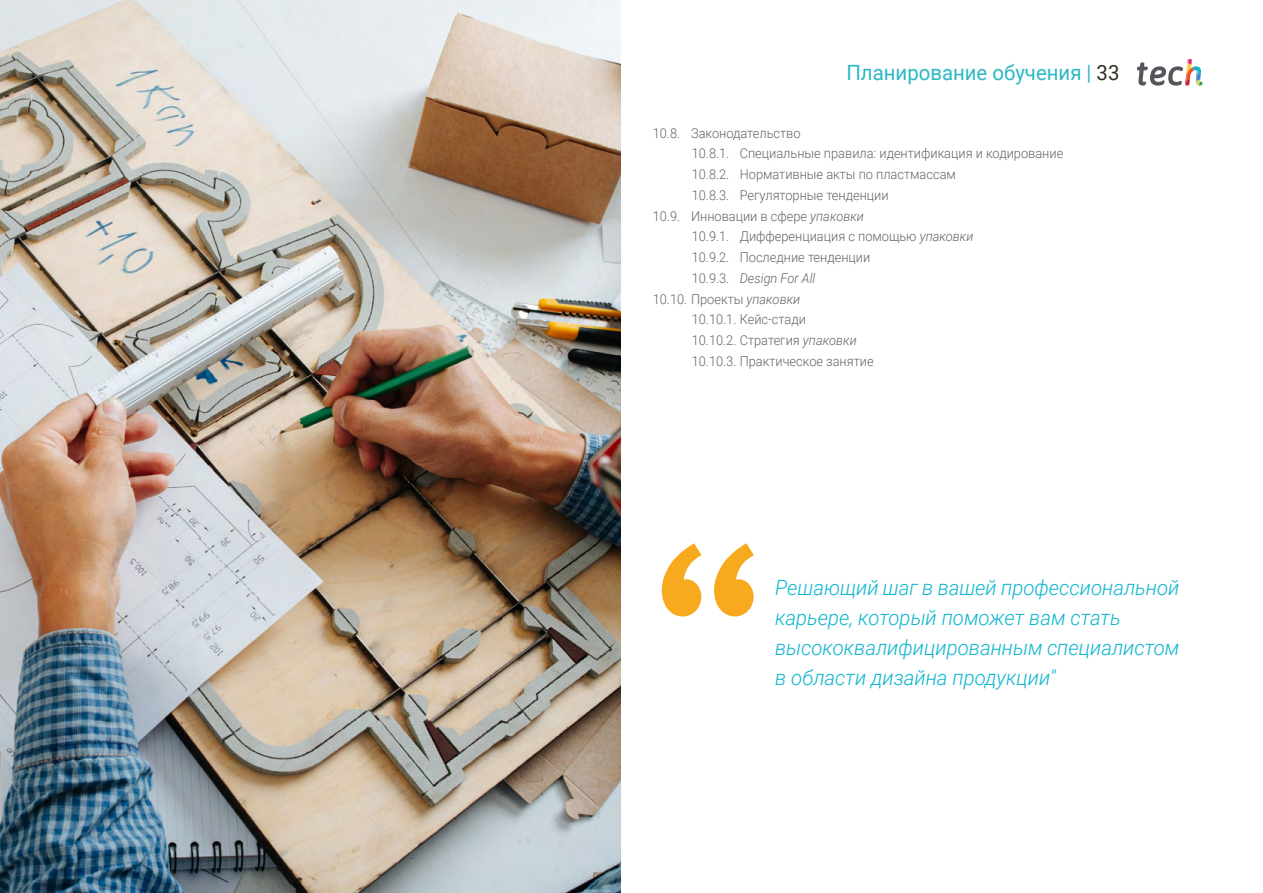
<style>
.page{position:relative;width:1263px;height:893px;background:#fff}
.page>*{position:absolute;margin:0;border:0;box-sizing:border-box;transform-origin:0 0}
.t1{font:italic 300 21px/30px "Roboto";color:#0fb6cf}
.t2{font:21px "Roboto";color:#2db8c5}
.t3{font:300 13.5px "Roboto";color:#61646a;scale:.95 1}
.t4{font:italic 300 13.5px "Roboto";color:#61646a;scale:.95 1}
.s1{color:#312e20}
.s2{font-style:italic}
.s3{font-style:normal}
</style>
<div class="page">
<svg style="left:1137px;top:59px;width:65px;height:27px"></svg>
<img style="left:0;top:0;width:621px;height:893px">
<svg style="left:662px;top:543px;width:92px;height:73px"></svg>
<h1 class="t2" style="left:846px;top:57px;width:274px">Планирование обучения | <span class="s1">33</span></h1>
<p class="t3" style="left:653px;top:123px;width:157px">10.8. Законодательство</p>
<p class="t3" style="left:692px;top:144px;width:393px">10.8.1. Специальные правила: идентификация и кодирование</p>
<p class="t3" style="left:692px;top:165px;width:280px">10.8.2. Нормативные акты по пластмассам</p>
<p class="t3" style="left:692px;top:186px;width:209px">10.8.3. Регуляторные тенденции</p>
<p class="t3" style="left:653px;top:206px;width:224px">10.9. Инновации в сфере <span class="s2">упаковки</span></p>
<p class="t3" style="left:692px;top:227px;width:298px">10.9.1. Дифференциация с помощью <span class="s2">упаковки</span></p>
<p class="t3" style="left:692px;top:248px;width:189px">10.9.2. Последние тенденции</p>
<p class="t4" style="left:692px;top:269px;width:132px"><span class="s3">10.9.3.</span> Design For All</p>
<p class="t3" style="left:653px;top:289px;width:157px">10.10. Проекты <span class="s2">упаковки</span></p>
<p class="t3" style="left:692px;top:310px;width:122px">10.10.1. Кейс-стади</p>
<p class="t3" style="left:692px;top:331px;width:175px">10.10.2. Стратегия <span class="s2">упаковки</span></p>
<p class="t3" style="left:692px;top:352px;width:193px">10.10.3. Практическое занятие</p>
<h1 class="t1" style="left:775px;top:571px;width:406px">Решающий шаг в вашей профессиональной карьере, который поможет вам стать высококвалифицированным специалистом в области дизайна продукции"</h1>
</div>
